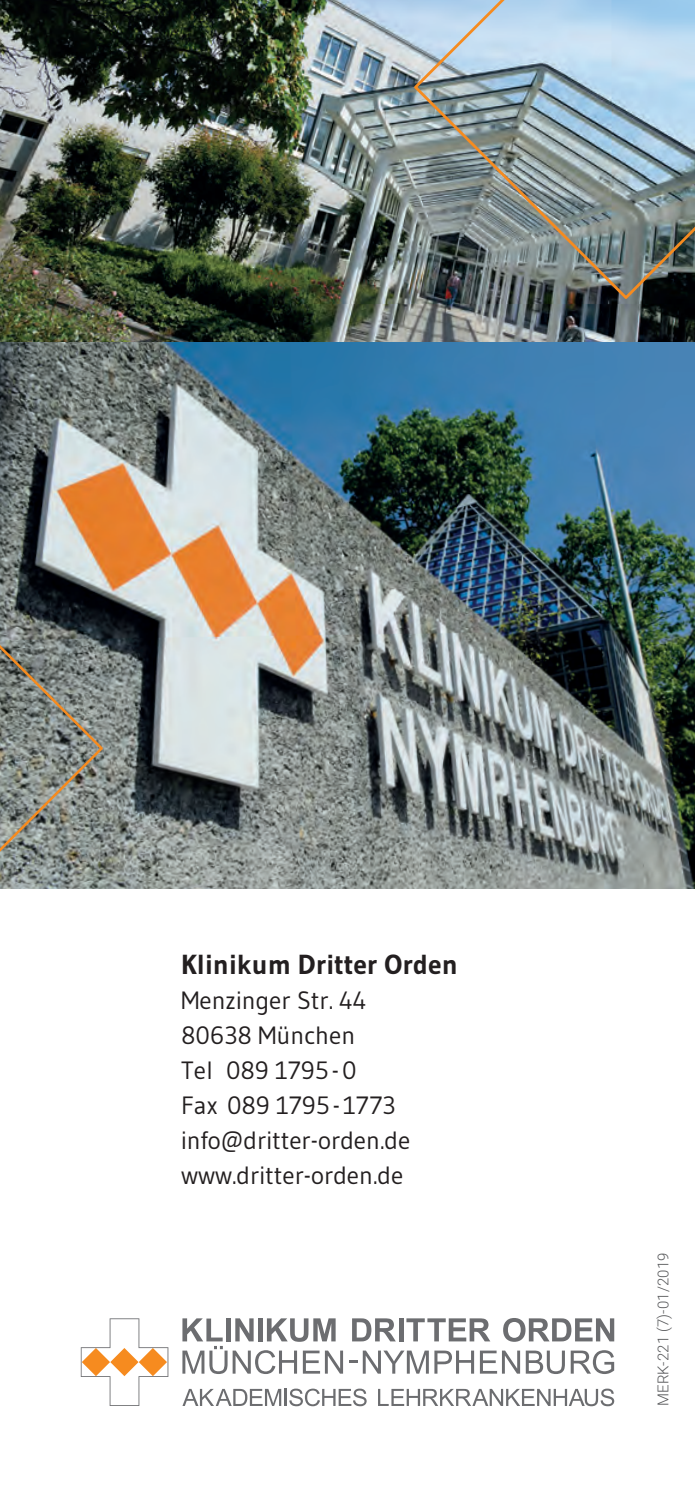
<style>
.page{position:relative;width:695px;height:1489px;background:#fff}
.page>*{position:absolute;margin:0;border:0;box-sizing:border-box;transform-origin:0 0}
.t1{font:700 27.5px "Gudea";color:#231f20}
.t2{font:25px/35px "Gudea";color:#231f20}
.t3{font:300 15px "Roboto";letter-spacing:.01em;color:#57585a}
</style>
<div class="page">
<img style="left:0;top:0;width:694px;height:888px">
<svg style="left:0;top:554px;width:105px;height:335px;background:#787b75"></svg>
<svg style="left:81px;top:1318px;width:87px;height:87px"></svg>
<svg style="left:183px;top:1388px;width:98px;height:17px"></svg>
<hr style="left:284px;top:1388px;width:3px;height:17px;background:#6c6d70">
<svg style="left:289px;top:1388px;width:77px;height:18px"></svg>
<svg style="left:378px;top:1388px;width:236px;height:18px"></svg>
<svg style="left:182px;top:1318px;width:432px;height:55px"></svg>
<svg style="left:411px;top:0;width:283px;height:301px;background:#8d9fa6"></svg>
<p class="t1" style="left:181px;top:947px;width:278px">Klinikum Dritter Orden</p>
<p class="t2" style="left:181px;top:982px;width:231px">Menzinger Str. 44<br>80638 München<br>Tel 089 1795-0<br>Fax 089 1795-1773 info@dritter-orden.de www.dritter-orden.de</p>
<p class="t3" style="left:652px;top:1406px;width:155px;rotate:-90deg">MERK-221 (7)-01/2019</p>
</div>
